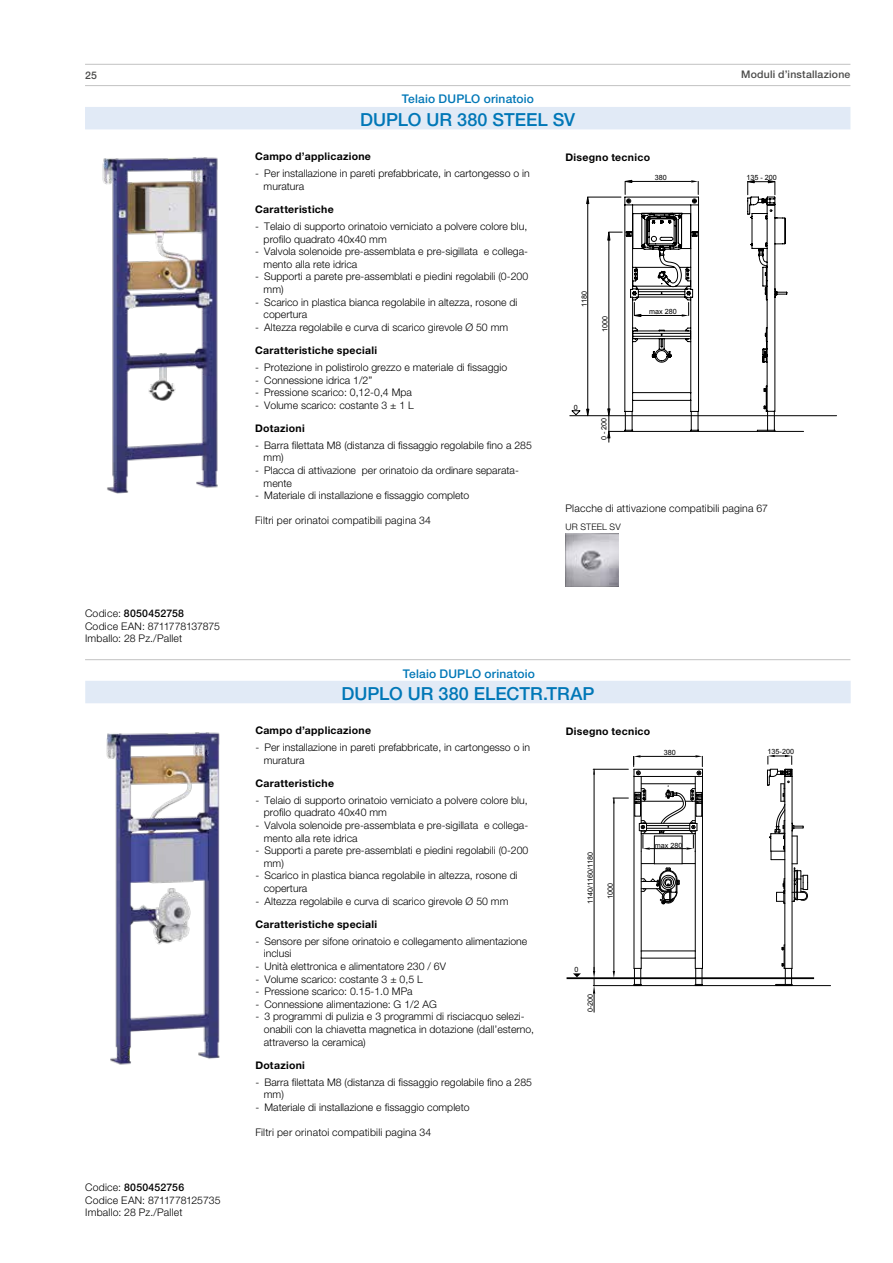
<style>
.page{position:relative;width:893px;height:1263px;background:#fff}
.page>*{position:absolute;margin:0;border:0;box-sizing:border-box;transform-origin:0 0}
.t1{font:500 18px "Helvetica Neue LT Pro";color:#0077b7}
.t2{font:500 12px "Helvetica Neue LT Pro";letter-spacing:.015em;color:#0077b7}
.t3{font:300 10.5px/12.6px "Helvetica Neue LT Pro";color:#000}
.t4{font:700 10.5px "Helvetica Neue LT Pro";letter-spacing:.03em;color:#000}
.t5{font:300 10.5px "Helvetica Neue LT Pro";letter-spacing:.02em;color:#000}
.t6{font:500 10.5px "Helvetica Neue LT Pro";letter-spacing:.02em;color:#4a4a49}
.t7{font:300 9px "Helvetica Neue LT Pro";letter-spacing:.01em;color:#000}
.t8{font:7.2px "Arial";color:#000}
.s1{font-weight:500}
</style>
<div class="page">
<hr style="left:85px;top:64px;width:765px;height:1px;background:#c6c6c6">
<hr style="left:85px;top:85px;width:765px;height:1px;background:#c6c6c6">
<hr style="left:85px;top:659px;width:765px;height:1px;background:#c6c6c6">
<img style="left:102px;top:157px;width:116px;height:337px">
<hr style="left:570px;top:415px;width:267px;height:1px;background:#000">
<svg style="left:745px;top:180px;width:42px;height:251px"></svg>
<hr style="left:609px;top:431px;width:195px;height:1px;background:#000">
<hr style="left:587px;top:203px;width:1px;height:206px;background:#000">
<svg style="left:571px;top:409px;width:18px;height:8px"></svg>
<hr style="left:588px;top:197px;width:33px;height:1px;background:#000">
<svg style="left:586px;top:196px;width:3px;height:8px"></svg>
<svg style="left:607px;top:180px;width:92px;height:262px"></svg>
<img style="left:566px;top:534px;width:52px;height:52px">
<div style="left:85px;top:107px;width:765px;height:22px;background:#e1eaf6"></div>
<img style="left:106px;top:732px;width:114px;height:333px">
<svg style="left:573px;top:973px;width:8px;height:4px"></svg>
<hr style="left:567px;top:977px;width:247px;height:2px;background:#000">
<hr style="left:593px;top:985px;width:238px;height:1px;background:#000">
<hr style="left:640px;top:756px;width:55px;height:1px;background:#000">
<svg style="left:613px;top:971px;width:2px;height:7px"></svg>
<hr style="left:593px;top:769px;width:35px;height:1px;background:#000">
<hr style="left:594px;top:769px;width:1px;height:202px;background:#000">
<svg style="left:613px;top:798px;width:15px;height:5px"></svg>
<hr style="left:614px;top:798px;width:1px;height:173px;background:#000">
<svg style="left:593px;top:967px;width:2px;height:45px"></svg>
<hr style="left:785px;top:776px;width:1px;height:192px;background:#000">
<hr style="left:792px;top:776px;width:1px;height:192px;background:#000">
<svg style="left:776px;top:945px;width:17px;height:40px"></svg>
<svg style="left:767px;top:755px;width:42px;height:149px"></svg>
<hr style="left:641px;top:783px;width:54px;height:1px;background:#000">
<hr style="left:641px;top:951px;width:54px;height:1px;background:#000">
<hr style="left:641px;top:958px;width:54px;height:1px;background:#000">
<hr style="left:702px;top:776px;width:1px;height:192px;background:#000">
<hr style="left:695px;top:776px;width:1px;height:47px;background:#000">
<hr style="left:695px;top:831px;width:1px;height:120px;background:#000">
<svg style="left:695px;top:951px;width:8px;height:34px"></svg>
<hr style="left:634px;top:769px;width:68px;height:1px;background:#000">
<hr style="left:641px;top:776px;width:54px;height:1px;background:#000">
<svg style="left:695px;top:755px;width:8px;height:22px"></svg>
<hr style="left:634px;top:776px;width:1px;height:192px;background:#000">
<hr style="left:641px;top:776px;width:1px;height:47px;background:#000">
<hr style="left:641px;top:831px;width:1px;height:120px;background:#000">
<svg style="left:633px;top:755px;width:9px;height:22px"></svg>
<svg style="left:634px;top:951px;width:8px;height:34px"></svg>
<svg style="left:634px;top:785px;width:68px;height:119px"></svg>
<div style="left:85px;top:681px;width:766px;height:22px;background:#e1eaf6"></div>
<p class="t6" style="left:85px;top:69px;width:13px">25</p>
<p class="t3" style="left:85px;top:607px;width:136px">Codice: <span class="s1">8050452758<br></span>Codice EAN: 8711778137875<br>Imballo: 28 Pz./Pallet</p>
<p class="t3" style="left:85px;top:1181px;width:137px">Codice: <span class="s1">8050452756<br></span>Codice EAN: 8711778125735<br>Imballo: 28 Pz./Pallet</p>
<p class="t2" style="left:402px;top:92px;width:134px">Telaio DUPLO orinatoio</p>
<p class="t6" style="left:741px;top:68px;width:111px">Moduli d’installazione</p>
<h1 class="t1" style="left:360px;top:109px;width:217px">DUPLO UR 380 STEEL SV</h1>
<p class="t4" style="left:255px;top:150px;width:117px">Campo d’applicazione</p>
<p class="t3" style="left:264px;top:167px;width:268px;text-indent:-9px">- Per installazione in pareti prefabbricate, in cartongesso o in muratura</p>
<p class="t4" style="left:255px;top:203px;width:80px">Caratteristiche</p>
<p class="t3" style="left:264px;top:220px;width:265px;text-indent:-9px">- Telaio di supporto orinatoio verniciato a polvere colore blu, profilo quadrato 40x40 mm</p>
<p class="t3" style="left:264px;top:245px;width:266px;text-indent:-9px">- Valvola solenoide pre-assemblata e pre-sigillata e collega&shy;mento alla rete idrica</p>
<p class="t3" style="left:264px;top:270px;width:266px;text-indent:-9px">- Supporti a parete pre-assemblati e piedini regolabili (0-200 mm)</p>
<p class="t3" style="left:264px;top:295px;width:255px;text-indent:-9px">- Scarico in plastica bianca regolabile in altezza, rosone di copertura</p>
<p class="t3" style="left:255px;top:321px;width:255px">- Altezza regolabile e curva di scarico girevole Ø 50 mm</p>
<p class="t4" style="left:255px;top:344px;width:123px">Caratteristiche speciali</p>
<p class="t3" style="left:255px;top:361px;width:254px">- Protezione in polistirolo grezzo e materiale di fissaggio</p>
<p class="t3" style="left:255px;top:373px;width:119px">- Connessione idrica 1/2”</p>
<p class="t3" style="left:255px;top:386px;width:158px">- Pressione scarico: 0,12-0,4 Mpa</p>
<p class="t3" style="left:255px;top:398px;width:160px">- Volume scarico: costante 3 ± 1 L</p>
<p class="t4" style="left:255px;top:422px;width:51px">Dotazioni</p>
<p class="t3" style="left:264px;top:438px;width:270px;text-indent:-9px">- Barra filettata M8 (distanza di fissaggio regolabile fino a 285 mm)</p>
<p class="t3" style="left:264px;top:464px;width:257px;text-indent:-9px">- Placca di attivazione per orinatoio da ordinare separata&shy;mente</p>
<p class="t3" style="left:255px;top:489px;width:216px">- Materiale di installazione e fissaggio completo</p>
<p class="t5" style="left:255px;top:514px;width:177px">Filtri per orinatoi compatibili pagina 34</p>
<p class="t4" style="left:566px;top:151px;width:86px">Disegno tecnico</p>
<p class="t8" style="left:655px;top:173px;width:14px">380</p>
<p class="t8" style="left:746px;top:172px;width:32px">135 - 200</p>
<p class="t8" style="left:579px;top:306px;width:17px;rotate:-90deg">1180</p>
<p class="t8" style="left:649px;top:307px;width:29px">max 280</p>
<p class="t8" style="left:600px;top:332px;width:18px;rotate:-90deg">1000</p>
<p class="t8" style="left:574px;top:403px;width:6px">0</p>
<p class="t8" style="left:599px;top:440px;width:24px;rotate:-90deg">0 - 200</p>
<p class="t5" style="left:566px;top:502px;width:204px">Placche di attivazione compatibili pagina 67</p>
<p class="t7" style="left:566px;top:521px;width:57px">UR STEEL SV</p>
<p class="t2" style="left:403px;top:666px;width:134px">Telaio DUPLO orinatoio</p>
<h1 class="t1" style="left:341px;top:682px;width:254px">DUPLO UR 380 ELECTR.TRAP</h1>
<p class="t4" style="left:255px;top:724px;width:117px">Campo d’applicazione</p>
<p class="t3" style="left:264px;top:741px;width:268px;text-indent:-9px">- Per installazione in pareti prefabbricate, in cartongesso o in muratura</p>
<p class="t4" style="left:255px;top:777px;width:80px">Caratteristiche</p>
<p class="t3" style="left:264px;top:794px;width:265px;text-indent:-9px">- Telaio di supporto orinatoio verniciato a polvere colore blu, profilo quadrato 40x40 mm</p>
<p class="t3" style="left:264px;top:819px;width:266px;text-indent:-9px">- Valvola solenoide pre-assemblata e pre-sigillata e collega&shy;mento alla rete idrica</p>
<p class="t3" style="left:264px;top:844px;width:266px;text-indent:-9px">- Supporti a parete pre-assemblati e piedini regolabili (0-200 mm)</p>
<p class="t3" style="left:264px;top:869px;width:255px;text-indent:-9px">- Scarico in plastica bianca regolabile in altezza, rosone di copertura</p>
<p class="t3" style="left:255px;top:894px;width:255px">- Altezza regolabile e curva di scarico girevole Ø 50 mm</p>
<p class="t4" style="left:255px;top:918px;width:123px">Caratteristiche speciali</p>
<p class="t3" style="left:264px;top:934px;width:265px;text-indent:-9px">- Sensore per sifone orinatoio e collegamento alimentazione inclusi</p>
<p class="t3" style="left:255px;top:960px;width:192px">- Unità elettronica e alimentatore 230 / 6V</p>
<p class="t3" style="left:255px;top:972px;width:169px">- Volume scarico: costante 3 ± 0,5 L</p>
<p class="t3" style="left:255px;top:985px;width:159px">- Pressione scarico: 0.15-1.0 MPa</p>
<p class="t3" style="left:255px;top:997px;width:183px">- Connessione alimentazione: G 1/2 AG</p>
<p class="t3" style="left:264px;top:1010px;width:272px;text-indent:-9px">- 3 programmi di pulizia e 3 programmi di risciacquo selezi&shy;onabili con la chiavetta magnetica in dotazione (dall’esterno, attraverso la ceramica)</p>
<p class="t4" style="left:255px;top:1058px;width:51px">Dotazioni</p>
<p class="t3" style="left:264px;top:1075px;width:270px;text-indent:-9px">- Barra filettata M8 (distanza di fissaggio regolabile fino a 285 mm)</p>
<p class="t3" style="left:255px;top:1100px;width:216px">- Materiale di installazione e fissaggio completo</p>
<p class="t5" style="left:255px;top:1126px;width:177px">Filtri per orinatoi compatibili pagina 34</p>
<p class="t4" style="left:566px;top:725px;width:86px">Disegno tecnico</p>
<p class="t8" style="left:664px;top:748px;width:14px">380</p>
<p class="t8" style="left:655px;top:840px;width:29px">max 280</p>
<p class="t8" style="left:586px;top:904px;width:54px;rotate:-90deg">1140/1160/1180</p>
<p class="t8" style="left:605px;top:898px;width:18px;rotate:-90deg">1000</p>
<p class="t8" style="left:575px;top:965px;width:6px">0</p>
<p class="t8" style="left:586px;top:1012px;width:20px;rotate:-90deg">0-200</p>
<p class="t8" style="left:768px;top:746px;width:28px">135-200</p>
</div>
